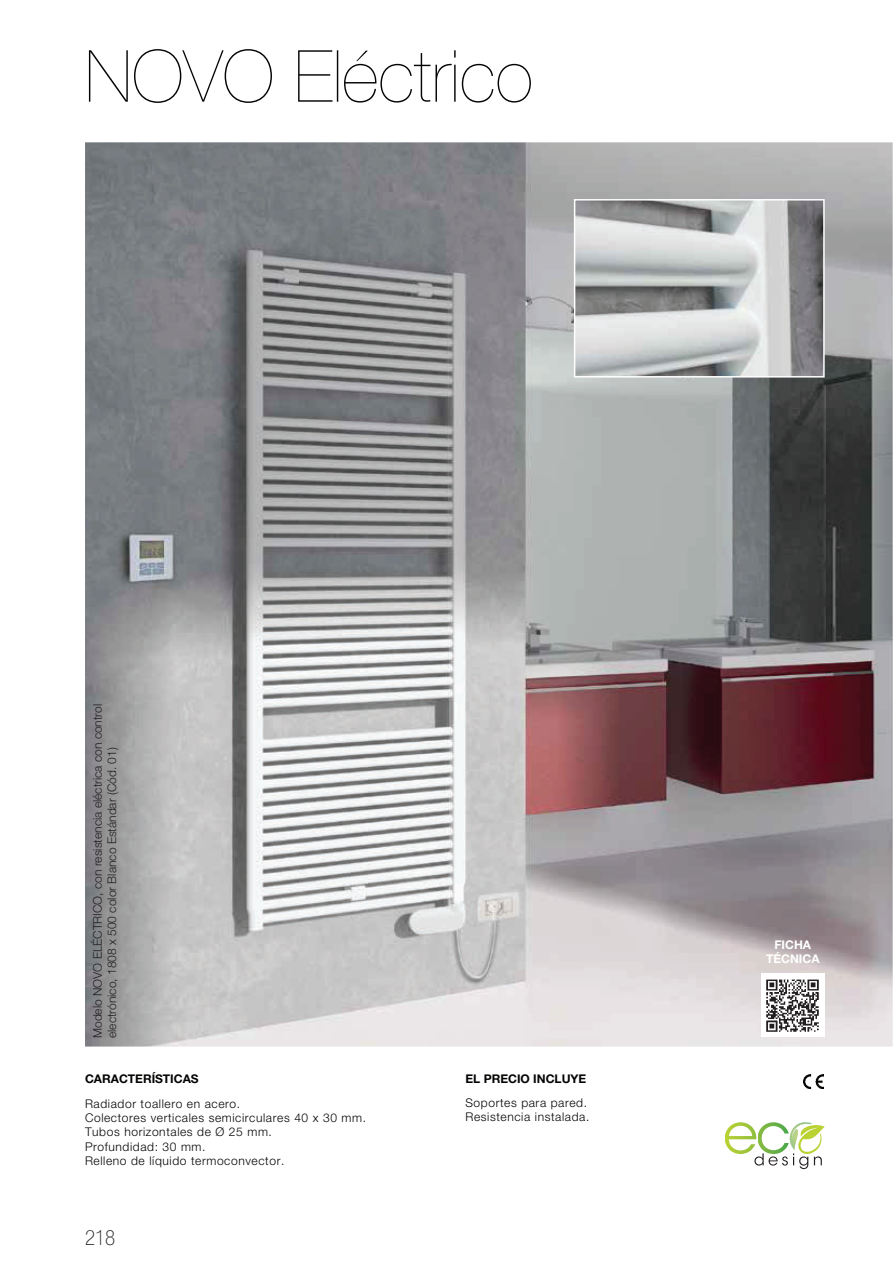
<style>
.page{position:relative;width:893px;height:1263px;background:#fff}
.page>*{position:absolute;margin:0;border:0;box-sizing:border-box;transform-origin:0 0}
.t1{font:200 72px "Helvetica Neue";color:#040503}
.t2{font:100 condensed 21px "Helvetica Neue";color:#231f20}
.t3{font:300 12px/14.4px "Helvetica Neue";letter-spacing:.05em;color:#040503}
.t4{font:300 12px/14.4px "Helvetica Neue";color:#231f20}
.t5{font:700 12px "Helvetica Neue";color:#040503}
.t6{font:700 12px/14.4px "Helvetica Neue";color:#fff;text-align:center}
</style>
<div class="page">
<img style="left:85px;top:142px;width:808px;height:905px">
<img style="left:803px;top:1074px;width:21px;height:15px">
<img style="left:577px;top:202px;width:245px;height:173px">
<div style="left:574px;top:199px;width:251px;height:179px;border:2px solid #fff"></div>
<img style="left:761px;top:974px;width:64px;height:63px">
<svg style="left:725px;top:1122px;width:100px;height:47px"></svg>
<h1 class="t1" style="left:85px;top:50px;width:449px">NOVO Eléctrico</h1>
<p class="t4" style="left:91px;top:1038px;width:336px;rotate:-90deg">Modelo NOVO ELÉCTRICO, con resistencia eléctrica con control electrónico, 1808 x 500 color Blanco Estándar (Cód. 01)</p>
<p class="t5" style="left:85px;top:1074px;width:115px">CARACTERÍSTICAS</p>
<p class="t3" style="left:85px;top:1097px;width:283px">Radiador toallero en acero.<br>Colectores verticales semicirculares 40 x 30 mm.<br>Tubos horizontales de Ø 25 mm.<br>Profundidad: 30 mm.<br>Relleno de líquido termoconvector.</p>
<h2 class="t2" style="left:85px;top:1230px;width:32px">218</h2>
<p class="t5" style="left:465px;top:1075px;width:122px">EL PRECIO INCLUYE</p>
<p class="t3" style="left:465px;top:1096px;width:125px">Soportes para pared.<br>Resistencia instalada.</p>
<p class="t6" style="left:766px;top:939px;width:55px">FICHA<br>TÉCNICA</p>
</div>
